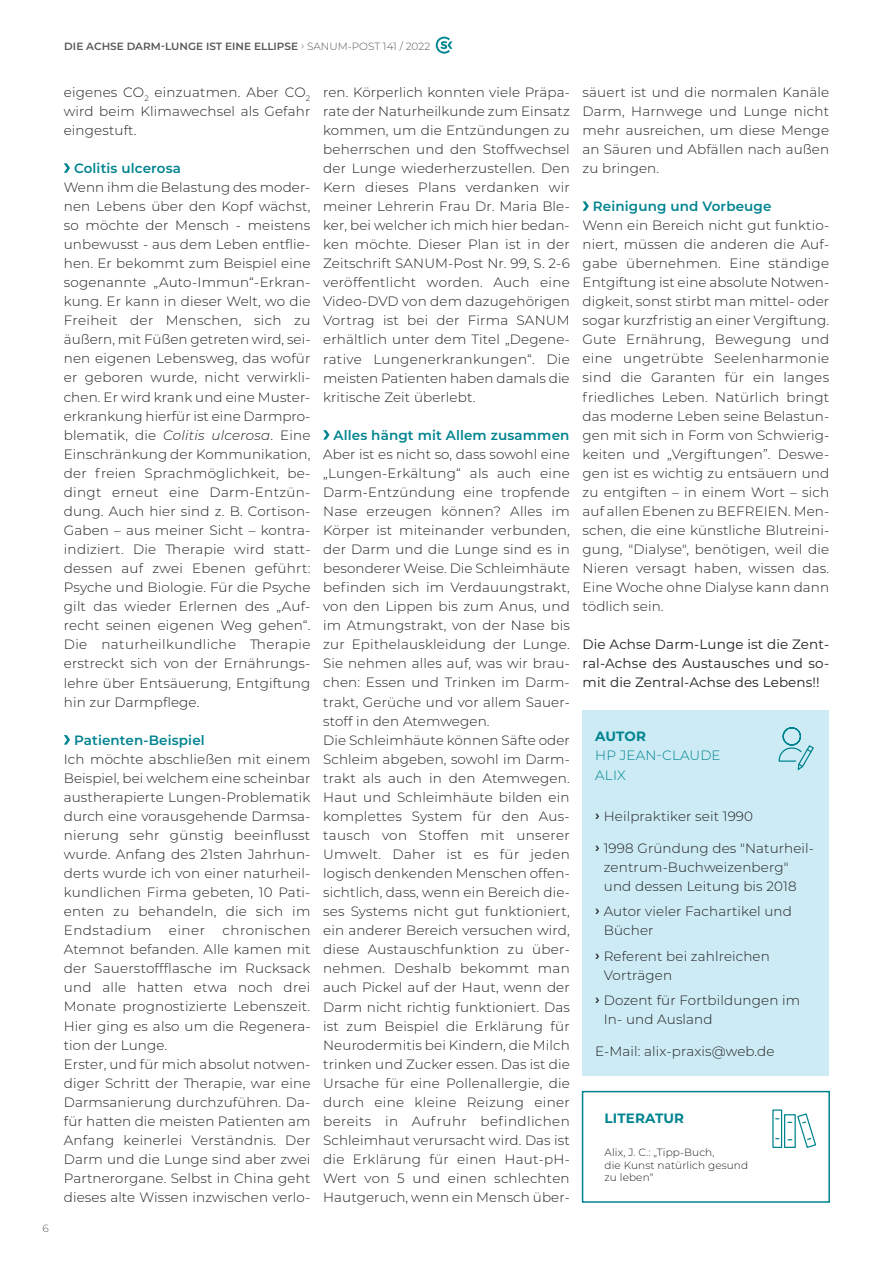
<style>
.page{position:relative;width:893px;height:1263px;background:#fff}
.page>*{position:absolute;margin:0;border:0;box-sizing:border-box;transform-origin:0 0}
.t1{font:300 13.5px/19px "Montserrat";letter-spacing:.01em;color:#231f20;text-align:justify}
.t2{font:13.5px/19px "Montserrat";letter-spacing:.01em;color:#231f20;text-align:justify}
.t3{font:600 13.5px "Montserrat";letter-spacing:.01em;color:#008490}
.t4{font:300 13.5px/19px "Montserrat";letter-spacing:.01em;color:#008490}
.t5{font:700 13.5px "Montserrat";letter-spacing:.01em;color:#008490}
.t6{font:300 10.5px/12.8px "Montserrat";letter-spacing:.01em;color:#231f20}
.t7{font:600 10.5px "Montserrat";color:#57585a}
.t8{font:300 10.5px "Montserrat";color:#57585a}
.s1{font-weight:300}
.s2{font-style:italic}
.s3{font-weight:600}
</style>
<div class="page">
<svg style="left:64px;top:163px;width:6px;height:10px"></svg>
<svg style="left:64px;top:735px;width:6px;height:9px"></svg>
<svg style="left:323px;top:430px;width:6px;height:10px"></svg>
<svg style="left:583px;top:201px;width:6px;height:10px"></svg>
<svg style="left:436px;top:37px;width:16px;height:17px"></svg>
<div style="left:583px;top:710px;width:246px;height:366px;background:#ccebf4"></div>
<svg style="left:778px;top:727px;width:36px;height:44px"></svg>
<div style="left:772px;top:1109px;width:10px;height:39px;border:1px solid #008490"></div>
<div style="left:784px;top:1114px;width:12px;height:34px;border:1px solid #008490"></div>
<svg style="left:788px;top:1113px;width:29px;height:35px"></svg>
<div style="left:582px;top:1091px;width:248px;height:112px;border:2px solid #008490"></div>
<p class="t8" style="left:43px;top:1221px;width:8px">6</p>
<p class="t7" style="left:64px;top:39px;width:368px">DIE ACHSE DARM-LUNGE IST EINE ELLIPSE <span class="s1">› SANUM-POST 141 / 2022</span></p>
<p class="t1" style="left:64px;top:82px;width:248px">eigenes CO<sub>2</sub> einzuatmen. Aber CO<sub>2 </sub>wird beim Klimawechsel als Gefahr eingestuft.</p>
<p class="t3" style="left:74px;top:158px;width:109px">Colitis ulcerosa</p>
<p class="t1" style="left:64px;top:177px;width:248px">Wenn ihm die Belastung des moder&shy;nen Lebens über den Kopf wächst, so möchte der Mensch - meistens unbewusst - aus dem Leben entflie&shy;hen. Er bekommt zum Beispiel eine sogenannte „Auto-Immun“-Erkran&shy;kung. Er kann in dieser Welt, wo die Freiheit der Menschen, sich zu äußern, mit Füßen getreten wird, sei&shy;nen eigenen Lebensweg, das wofür er geboren wurde, nicht verwirkli&shy;chen. Er wird krank und eine Muster&shy;erkrankung hierfür ist eine Darmpro&shy;blematik, die <span class="s2">Colitis ulcerosa</span>. Eine Einschränkung der Kommunikation, der freien Sprachmöglichkeit, be&shy;dingt erneut eine Darm-Entzün&shy;dung. Auch hier sind z. B. Cortison-Gaben – aus meiner Sicht – kontra&shy;indiziert. Die Therapie wird statt&shy;dessen auf zwei Ebenen geführt:<br>Psyche und Biologie. Für die Psyche gilt das wieder Erlernen des „Auf&shy;recht seinen eigenen Weg gehen“.<br>Die naturheilkundliche Therapie erstreckt sich von der Ernährungs&shy;lehre über Entsäuerung, Entgiftung hin zur Darmpflege.</p>
<p class="t3" style="left:74px;top:730px;width:132px">Patienten-Beispiel</p>
<p class="t1" style="left:64px;top:749px;width:248px">Ich möchte abschließen mit einem Beispiel, bei welchem eine scheinbar austherapierte Lungen-Problematik durch eine vorausgehende Darmsa&shy;nierung sehr günstig beeinflusst wurde. Anfang des 21sten Jahrhun&shy;derts wurde ich von einer naturheil&shy;kundlichen Firma gebeten, 10 Pati&shy;enten zu behandeln, die sich im Endstadium</p>
<p class="t1" style="left:64px;top:920px;width:248px;text-align:left;text-indent:159px">chronischen<br>Atemnot befanden. Alle kamen mit der Sauerstoffflasche im Rucksack und alle hatten etwa noch drei<br>Monate prognostizierte Lebenszeit.<br>Hier ging es also um die Regenera&shy;tion der Lunge.<br>Erster, und für mich absolut notwen&shy;diger Schritt der Therapie, war eine<br>Darmsanierung durchzuführen. Da&shy;für hatten die meisten Patienten am<br>Anfang keinerlei Verständnis. Der<br>Darm und die Lunge sind aber zwei<br>Partnerorgane. Selbst in China geht dieses alte Wissen inzwischen verlo-</p>
<p class="t1" style="left:169px;top:920px;width:38px">einer</p>
<p class="t1" style="left:323px;top:82px;width:248px">ren. Körperlich konnten viele Präpa&shy;rate der Naturheilkunde zum Einsatz kommen, um die Entzündungen zu beherrschen und den Stoffwechsel der Lunge wiederherzustellen. Den Kern dieses Plans verdanken wir meiner Lehrerin Frau Dr. Maria Ble&shy;ker, bei welcher ich mich hier bedan&shy;ken möchte. Dieser Plan ist in der Zeitschrift SANUM-Post Nr. 99, S. 2-6 veröffentlicht worden. Auch eine Video-DVD von dem dazugehörigen Vortrag ist bei der Firma SANUM erhältlich unter dem Titel „Degene&shy;rative Lungenerkrankungen“. Die meisten Patienten haben damals die kritische Zeit überlebt.</p>
<p class="t3" style="left:333px;top:425px;width:237px">Alles hängt mit Allem zusammen</p>
<p class="t1" style="left:323px;top:444px;width:248px;text-align:left">Aber ist es nicht so, dass sowohl eine „Lungen-Erkältung“ als auch eine Darm-Entzündung eine tropfende Nase erzeugen können? Alles im Körper ist miteinander verbunden, der Darm und die Lunge sind es in besonderer Weise. Die Schleimhäute befinden sich im Verdauungstrakt, von den Lippen bis zum Anus, und im Atmungstrakt, von der Nase bis zur Epithelauskleidung der Lunge.<br>Sie nehmen alles auf, was wir brau&shy;chen: Essen und Trinken im Darm&shy;trakt, Gerüche und vor allem Sauer&shy;stoff in den Atemwegen.<br>Die Schleimhäute können Säfte oder Schleim abgeben, sowohl im Darm&shy;trakt als auch in den Atemwegen.<br>Haut und Schleimhäute bilden ein komplettes System für den Aus&shy;tausch von Stoffen mit unserer Umwelt. Daher ist es für jeden logisch denkenden Menschen offen&shy;sichtlich, dass, wenn ein Bereich die&shy;ses Systems nicht gut funktioniert, ein anderer Bereich versuchen wird, diese Austauschfunktion zu über&shy;nehmen. Deshalb bekommt man auch Pickel auf der Haut, wenn der Darm nicht richtig funktioniert. Das ist zum Beispiel die Erklärung für Neurodermitis bei Kindern, die Milch trinken und Zucker essen. Das ist die Ursache für eine Pollenallergie, die durch eine kleine Reizung einer bereits in Aufruhr befindlichen Schleimhaut verursacht wird. Das ist die Erklärung für einen Haut-pH-Wert von 5 und einen schlechten Hautgeruch, wenn ein Mensch über-</p>
<p class="t1" style="left:583px;top:82px;width:248px">säuert ist und die normalen Kanäle Darm, Harnwege und Lunge nicht mehr ausreichen, um diese Menge an Säuren und Abfällen nach außen zu bringen.</p>
<p class="t3" style="left:593px;top:197px;width:180px">Reinigung und Vorbeuge</p>
<p class="t1" style="left:583px;top:215px;width:248px">Wenn ein Bereich nicht gut funktio&shy;niert, müssen die anderen die Auf&shy;gabe übernehmen. Eine ständige Entgiftung ist eine absolute Notwen&shy;digkeit, sonst stirbt man mittel- oder sogar kurzfristig an einer Vergiftung.<br>Gute Ernährung, Bewegung und eine ungetrübte Seelenharmonie sind die Garanten für ein langes friedliches Leben. Natürlich bringt das moderne Leben seine Belastun&shy;gen mit sich in Form von Schwierig&shy;keiten und „Vergiftungen”. Deswe&shy;gen ist es wichtig zu entsäuern und zu entgiften – in einem Wort – sich auf allen Ebenen zu BEFREIEN. Men&shy;schen, die eine künstliche Blutreini&shy;gung, "Dialyse", benötigen, weil die Nieren versagt haben, wissen das.<br>Eine Woche ohne Dialyse kann dann tödlich sein.</p>
<p class="t2" style="left:583px;top:634px;width:248px">Die Achse Darm-Lunge ist die Zent&shy;ral-Achse des Austausches und so&shy;mit die Zentral-Achse des Lebens!!</p>
<p class="t5" style="left:595px;top:727px;width:52px">AUTOR</p>
<p class="t4" style="left:595px;top:746px;width:127px">HP JEAN-CLAUDE<br>ALIX</p>
<p class="t1" style="left:595px;top:806px;width:159px"><span class="s3">›</span> Heilpraktiker seit 1990</p>
<p class="t1" style="left:604px;top:838px;width:212px;text-align:left;text-indent:-9px"><span class="s3">›</span> 1998 Gründung des "Naturheil&shy;zentrum-Buchweizenberg" und dessen Leitung bis 2018</p>
<p class="t1" style="left:604px;top:901px;width:190px;text-indent:-9px"><span class="s3">›</span> Autor vieler Fachartikel und<br>Bücher</p>
<p class="t1" style="left:604px;top:946px;width:168px;text-indent:-9px"><span class="s3">›</span> Referent bei zahlreichen<br>Vorträgen</p>
<p class="t1" style="left:604px;top:990px;width:198px;text-indent:-9px"><span class="s3">›</span> Dozent für Fortbildungen im<br>In- und Ausland</p>
<p class="t1" style="left:595px;top:1041px;width:181px">E-Mail: alix-praxis@web.de</p>
<p class="t5" style="left:605px;top:1108px;width:81px">LITERATUR</p>
<p class="t6" style="left:605px;top:1145px;width:145px">Alix, J. C.: „Tipp-Buch,<br>die Kunst natürlich gesund zu leben“</p>
</div>
